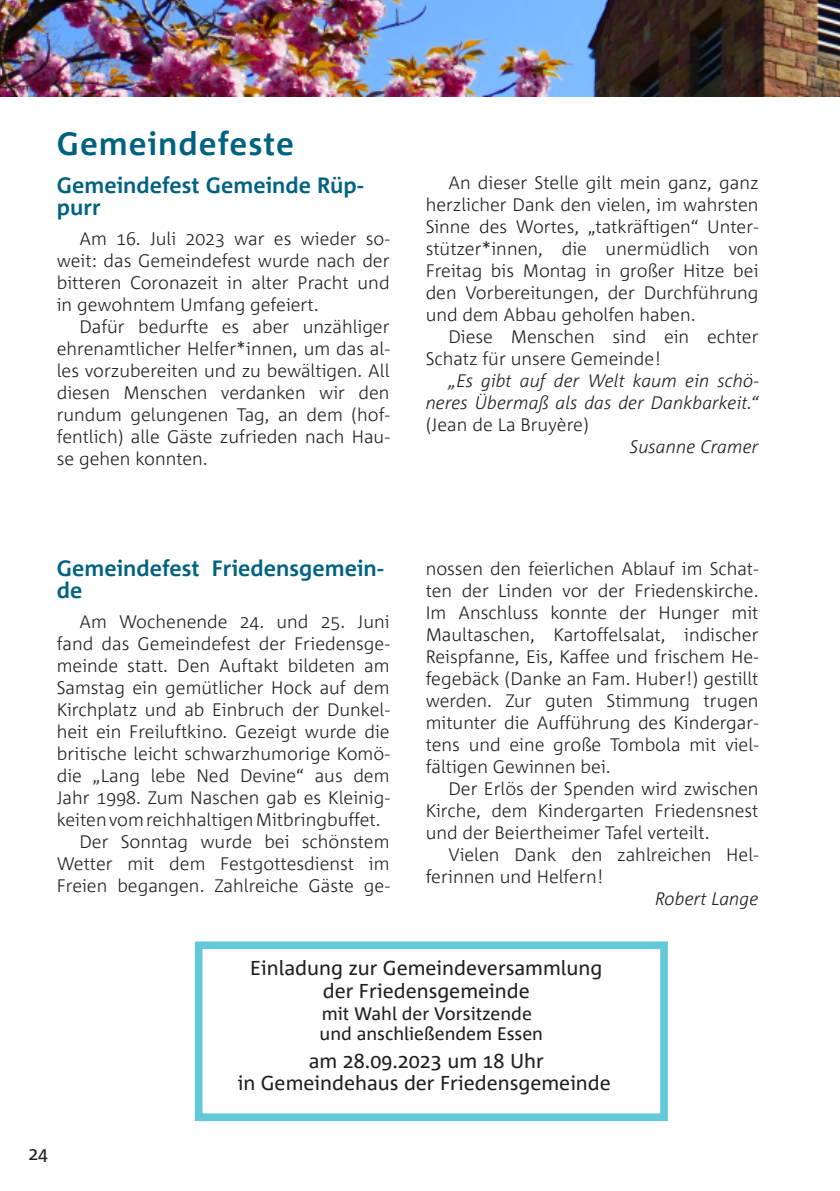
<style>
.page{position:relative;width:840px;height:1191px;background:#fff}
.page>*{position:absolute;margin:0;border:0;box-sizing:border-box;transform-origin:0 0}
.t1{font:700 32px "Corpid C1";letter-spacing:.03em;color:#006281}
.t2{font:700 22px/22px "Corpid C1";color:#006281}
.t3{font:20px/22px "Corpid C1";color:#231f20;text-align:center}
.t4{font:300 18px/22px "Corpid C1";color:#231f20;text-align:justify}
.t5{font:italic 300 18px/22px "Corpid C1";color:#231f20;text-align:right}
.t6{font:18px/20px "Corpid C1";color:#231f20}
</style>
<div class="page">
<img style="left:0;top:0;width:839px;height:96px">
<div style="left:195px;top:941px;width:472px;height:180px;border:8px solid #63c9d8"></div>
<h1 class="t1" style="left:57px;top:123px;width:239px">Gemeindefeste</h1>
<p class="t2" style="left:57px;top:173px;width:308px">Gemeindefest Gemeinde Rüp&shy;purr</p>
<p class="t4" style="left:57px;top:227px;width:334px;text-indent:23px">Am 16. Juli 2023 war es wieder so&shy;weit: das Gemeindefest wurde nach der bitteren Coronazeit in alter Pracht und in gewohntem Umfang gefeiert.</p>
<p class="t4" style="left:57px;top:315px;width:334px;text-indent:23px">Dafür bedurfte es aber unzähliger ehrenamtlicher Helfer*innen, um das al&shy;les vorzubereiten und zu bewältigen. All diesen Menschen verdanken wir den rundum gelungenen Tag, an dem (hof&shy;fentlich) alle Gäste zufrieden nach Hau&shy;se gehen konnten.</p>
<p class="t4" style="left:425px;top:171px;width:334px;text-indent:23px">An dieser Stelle gilt mein ganz, ganz herzlicher Dank den vielen, im wahrsten Sinne des Wortes, „tatkräftigen“ Unter&shy;stützer*innen, die unermüdlich von Freitag bis Montag in großer Hitze bei den Vorbereitungen, der Durchführung und dem Abbau geholfen haben.</p>
<p class="t4" style="left:425px;top:325px;width:334px;text-indent:23px">Diese Menschen sind ein echter<br>Schatz für unsere Gemeinde!</p>
<p class="t5" style="left:425px;top:369px;width:334px">„Es gibt auf der Welt kaum ein schö&shy;neres Übermaß als das der Dankbarkeit.“</p>
<p class="t4" style="left:425px;top:413px;width:165px">(Jean de La Bruyère)</p>
<p class="t5" style="left:629px;top:435px;width:130px">Susanne Cramer</p>
<p class="t2" style="left:57px;top:556px;width:328px">Gemeindefest Friedensgemein&shy;de</p>
<p class="t4" style="left:79px;top:610px;width:311px">Am Wochenende 24. und 25. Juni</p>
<p class="t4" style="left:57px;top:632px;width:334px">fand das Gemeindefest der Friedensge-</p>
<p class="t4" style="left:57px;top:654px;width:334px">meinde statt. Den Auftakt bildeten am</p>
<p class="t4" style="left:57px;top:676px;width:334px">Samstag ein gemütlicher Hock auf dem</p>
<p class="t4" style="left:57px;top:698px;width:334px">Kirchplatz und ab Einbruch der Dunkel-</p>
<p class="t4" style="left:57px;top:720px;width:334px">heit ein Freiluftkino. Gezeigt wurde die</p>
<p class="t4" style="left:57px;top:742px;width:334px">britische leicht schwarzhumorige Komö-</p>
<p class="t4" style="left:57px;top:764px;width:334px">die „Lang lebe Ned Devine“ aus dem</p>
<p class="t4" style="left:57px;top:786px;width:334px">Jahr 1998. Zum Naschen gab es Kleinig-</p>
<p class="t4" style="left:57px;top:808px;width:325px">keitenvomreichhaltigenMitbringbuffet.</p>
<p class="t4" style="left:79px;top:830px;width:311px">Der Sonntag wurde bei schönstem</p>
<p class="t4" style="left:57px;top:852px;width:334px">Wetter mit dem Festgottesdienst im</p>
<p class="t4" style="left:57px;top:874px;width:334px">Freien begangen. Zahlreiche Gäste ge-</p>
<p class="t4" style="left:425px;top:557px;width:334px">nossen den feierlichen Ablauf im Schat&shy;ten der Linden vor der Friedenskirche.<br>Im Anschluss konnte der Hunger mit Maultaschen, Kartoffelsalat, indischer Reispfanne, Eis, Kaffee und frischem He&shy;fegebäck (Danke an Fam. Huber!) gestillt werden. Zur guten Stimmung trugen mitunter die Aufführung des Kindergar&shy;tens und eine große Tombola mit viel&shy;fältigen Gewinnen bei.</p>
<p class="t4" style="left:425px;top:777px;width:334px;text-indent:23px">Der Erlös der Spenden wird zwischen Kirche, dem Kindergarten Friedensnest und der Beiertheimer Tafel verteilt.</p>
<p class="t4" style="left:425px;top:843px;width:334px;text-indent:23px">Vielen Dank den zahlreichen Hel&shy;ferinnen und Helfern!</p>
<p class="t5" style="left:654px;top:887px;width:105px">Robert Lange</p>
<p class="t3" style="left:250px;top:957px;width:353px">Einladung zur Gemeindeversammlung der Friedensgemeinde</p>
<p class="t6" style="left:319px;top:1002px;width:225px">mit Wahl der Vorsitzende und anschließendem Essen</p>
<p class="t3" style="left:238px;top:1049px;width:374px">am 28.09.2023 um 18 Uhr<br>in Gemeindehaus der Friedensgemeinde</p>
<p class="t6" style="left:28px;top:1143px;width:21px">24</p>
</div>
